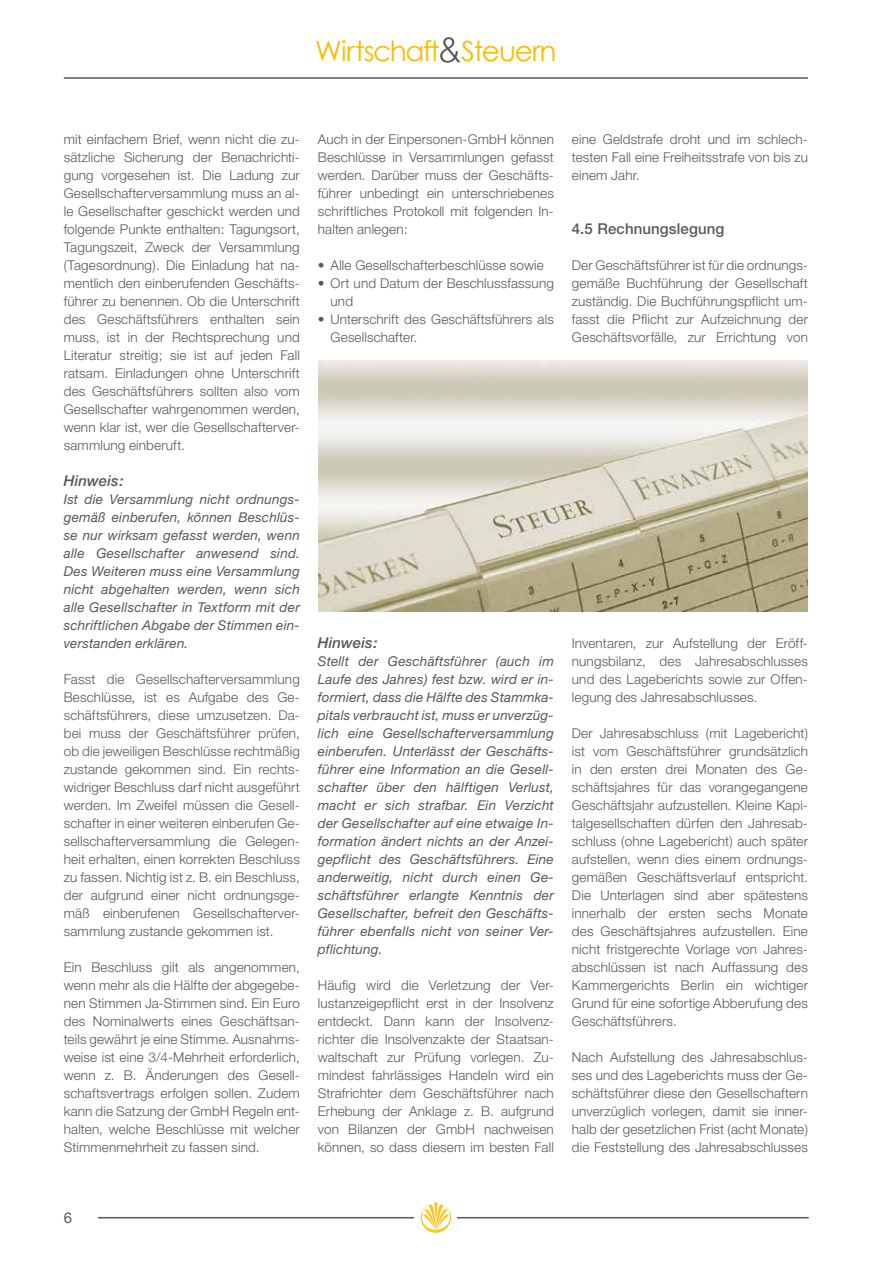
<style>
.page{position:relative;width:893px;height:1263px;background:#fff}
.page>*{position:absolute;margin:0;border:0;box-sizing:border-box;transform-origin:0 0}
.t1{font:27.9px "Century Gothic";letter-spacing:-.05em;color:#fabb00}
.t2{font:500 15px "Helvetica Neue";letter-spacing:.01em;color:#58585a}
.t3{font:italic 500 15px "Helvetica Neue";letter-spacing:.01em;color:#58585a}
.t4{font:15px "Helvetica Neue";color:#58585a}
.t5{font:300 13.5px/18px "Helvetica Neue";letter-spacing:.01em;color:#58585a;text-align:justify}
.t6{font:italic 13.5px/18px "Helvetica Neue";letter-spacing:.015em;color:#58585a;text-align:justify}
</style>
<div class="page">
<img style="left:318px;top:361px;width:490px;height:251px">
<hr style="left:64px;top:77px;width:744px;height:2px;background:#58585a">
<hr style="left:65px;top:1217px;width:744px;height:1px;background:#58585a">
<div style="left:415px;top:1201px;width:42px;height:34px;background:#fff"></div>
<svg style="left:421px;top:1202px;width:30px;height:31px"></svg>
<div style="left:64px;top:1212px;width:34px;height:30px;background:#fff"></div>
<svg style="left:440px;top:37px;width:21px;height:26px"></svg>
<h1 class="t1" style="left:315px;top:32px;width:243px">Wirtschaft Steuern</h1>
<p class="t5" style="left:64px;top:130px;width:238px">mit einfachem Brief, wenn nicht die zu&shy;sätzliche Sicherung der Benachrichti&shy;gung vorgesehen ist. Die Ladung zur Gesellschafterversammlung muss an al&shy;le Gesellschafter geschickt werden und folgende Punkte enthalten: Tagungsort, Tagungszeit, Zweck der Versammlung (Tagesordnung). Die Einladung hat na&shy;mentlich den einberufenden Geschäfts&shy;führer zu benennen. Ob die Unterschrift des Geschäftsführers enthalten sein muss, ist in der Rechtsprechung und Literatur streitig; sie ist auf jeden Fall ratsam. Einladungen ohne Unterschrift des Geschäftsführers sollten also vom Gesellschafter wahrgenommen werden, wenn klar ist, wer die Gesellschafterver&shy;sammlung einberuft.</p>
<p class="t3" style="left:64px;top:472px;width:61px">Hinweis:</p>
<p class="t6" style="left:64px;top:490px;width:238px">Ist die Versammlung nicht ordnungs&shy;gemäß einberufen, können Beschlüs&shy;se nur wirksam gefasst werden, wenn alle Gesellschafter anwesend sind.<br>Des Weiteren muss eine Versammlung nicht abgehalten werden, wenn sich alle Gesellschafter in Textform mit der schriftlichen Abgabe der Stimmen ein&shy;verstanden erklären.</p>
<p class="t5" style="left:64px;top:670px;width:238px">Fasst die Gesellschafterversammlung Beschlüsse, ist es Aufgabe des Ge&shy;schäftsführers, diese umzusetzen. Da&shy;bei muss der Geschäftsführer prüfen, ob die jeweiligen Beschlüsse rechtmäßig zustande gekommen sind. Ein rechts&shy;widriger Beschluss darf nicht ausgeführt werden. Im Zweifel müssen die Gesell&shy;schafter in einer weiteren einberufen Ge&shy;sellschafterversammlung die Gelegen&shy;heit erhalten, einen korrekten Beschluss zu fassen. Nichtig ist z. B. ein Beschluss, der aufgrund einer nicht ordnungsge&shy;mäß einberufenen Gesellschafterver&shy;sammlung zustande gekommen ist.</p>
<p class="t5" style="left:64px;top:958px;width:238px">Ein Beschluss gilt als angenommen, wenn mehr als die Hälfte der abgegebe&shy;nen Stimmen Ja-Stimmen sind. Ein Euro des Nominalwerts eines Geschäftsan&shy;teils gewährt je eine Stimme. Ausnahms&shy;weise ist eine 3/4-Mehrheit erforderlich, wenn z. B. Änderungen des Gesell&shy;schaftsvertrags erfolgen sollen. Zudem kann die Satzung der GmbH Regeln ent&shy;halten, welche Beschlüsse mit welcher Stimmenmehrheit zu fassen sind.</p>
<p class="t5" style="left:318px;top:130px;width:238px">Auch in der Einpersonen-GmbH können Beschlüsse in Versammlungen gefasst werden. Darüber muss der Geschäfts&shy;führer unbedingt ein unterschriebenes schriftliches Protokoll mit folgenden In&shy;halten anlegen:</p>
<p class="t5" style="left:318px;top:256px;width:228px">• Alle Gesellschafterbeschlüsse sowie</p>
<p class="t5" style="left:331px;top:274px;width:225px;text-indent:-13px">• Ort und Datum der Beschlussfassung und</p>
<p class="t5" style="left:331px;top:310px;width:225px;text-indent:-13px">• Unterschrift des Geschäftsführers als<br>Gesellschafter.</p>
<p class="t3" style="left:318px;top:634px;width:61px">Hinweis:</p>
<p class="t6" style="left:318px;top:652px;width:238px">Stellt der Geschäftsführer (auch im Laufe des Jahres) fest bzw. wird er in&shy;formiert, dass die Hälfte des Stammka&shy;pitals verbraucht ist, muss er unverzüg&shy;lich eine Gesellschafterversammlung einberufen. Unterlässt der Geschäfts&shy;führer eine Information an die Gesell&shy;schafter über den hälftigen Verlust, macht er sich strafbar. Ein Verzicht der Gesellschafter auf eine etwaige In&shy;formation ändert nichts an der Anzei&shy;gepflicht des Geschäftsführers. Eine anderweitig, nicht durch einen Ge&shy;schäftsführer erlangte Kenntnis der Gesellschafter, befreit den Geschäfts&shy;führer ebenfalls nicht von seiner Ver&shy;pflichtung.</p>
<p class="t5" style="left:318px;top:976px;width:238px">Häufig wird die Verletzung der Ver&shy;lustanzeigepflicht erst in der Insolvenz entdeckt. Dann kann der Insolvenz&shy;richter die Insolvenzakte der Staatsan&shy;waltschaft zur Prüfung vorlegen. Zu&shy;mindest fahrlässiges Handeln wird ein Strafrichter dem Geschäftsführer nach Erhebung der Anklage z. B. aufgrund von Bilanzen der GmbH nachweisen können, so dass diesem im besten Fall</p>
<p class="t5" style="left:572px;top:130px;width:238px">eine Geldstrafe droht und im schlech&shy;testen Fall eine Freiheitsstrafe von bis zu einem Jahr.</p>
<p class="t2" style="left:572px;top:220px;width:154px">4.5 Rechnungslegung</p>
<p class="t5" style="left:572px;top:256px;width:238px">Der Geschäftsführer ist für die ordnungs&shy;gemäße Buchführung der Gesellschaft zuständig. Die Buchführungspflicht um&shy;fasst die Pflicht zur Aufzeichnung der Geschäftsvorfälle, zur Errichtung von</p>
<p class="t5" style="left:572px;top:634px;width:238px">Inventaren, zur Aufstellung der Eröff&shy;nungsbilanz, des Jahresabschlusses und des Lageberichts sowie zur Offen&shy;legung des Jahresabschlusses.</p>
<p class="t5" style="left:572px;top:724px;width:238px">Der Jahresabschluss (mit Lagebericht) ist vom Geschäftsführer grundsätzlich in den ersten drei Monaten des Ge&shy;schäftsjahres für das vorangegangene Geschäftsjahr aufzustellen. Kleine Kapi&shy;talgesellschaften dürfen den Jahresab&shy;schluss (ohne Lagebericht) auch später aufstellen, wenn dies einem ordnungs&shy;gemäßen Geschäftsverlauf entspricht.<br>Die Unterlagen sind aber spätestens innerhalb der ersten sechs Monate des Geschäftsjahres aufzustellen. Eine nicht fristgerechte Vorlage von Jahres&shy;abschlüssen ist nach Auffassung des Kammergerichts Berlin ein wichtiger Grund für eine sofortige Abberufung des Geschäftsführers.</p>
<p class="t5" style="left:572px;top:1048px;width:238px">Nach Aufstellung des Jahresabschlus&shy;ses und des Lageberichts muss der Ge&shy;schäftsführer diese den Gesellschaftern unverzüglich vorlegen, damit sie inner&shy;halb der gesetzlichen Frist (acht Monate) die Feststellung des Jahresabschlusses</p>
<p class="t4" style="left:64px;top:1209px;width:10px">6</p>
</div>
